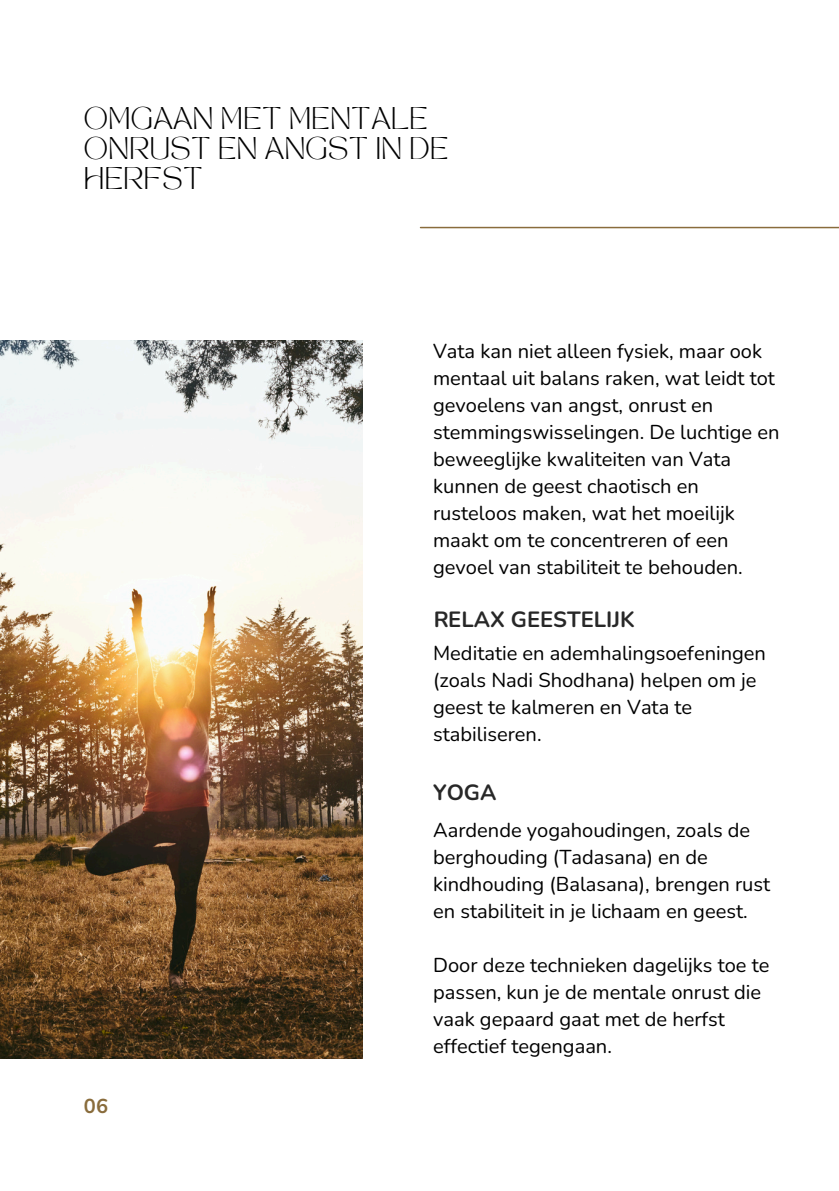
<style>
.page{position:relative;width:839px;height:1191px;background:#fff}
.page>*{position:absolute;margin:0;border:0;box-sizing:border-box;transform-origin:0 0}
.t1{font:22px/30px "TAN MONCHERI Regular";letter-spacing:.02em;color:#000001}
.t2{font:700 22px "Nunito";color:#000001}
.t3{font:20px/27px "Nunito";color:#000001}
.t4{font:700 20px "Nunito";color:#896c3c}
</style>
<div class="page">
<hr style="left:420px;top:227px;width:418px;height:1px;background:#896c3c">
<img style="left:0;top:340px;width:363px;height:719px">
<p class="t1" style="left:84px;top:107px;width:366px">OMGAAN MET MENTALE<br>ONRUST EN ANGST IN DE<br>HERFST</p>
<h2 class="t3" style="left:433px;top:338px;width:348px">Vata kan niet alleen fysiek, maar ook mentaal uit balans raken, wat leidt tot gevoelens van angst, onrust en stemmingswisselingen. De luchtige en beweeglij ke kwaliteiten van Vata kunnen de geest chaotisch en rusteloos maken, wat het moeilijk maakt om te concentreren of een gevoel van stabiliteit te behouden.</h2>
<p class="t2" style="left:433px;top:605px;width:175px">RELAX GEESTEL</p>
<p class="t2" style="left:620px;top:605px;width:16px">K</p>
<p class="t3" style="left:433px;top:640px;width:334px">Meditatie en ademhalingsoefeningen (zoals Nadi Shodhana) helpen om je geest te kalmeren en Vata te stabiliseren.</p>
<p class="t2" style="left:433px;top:778px;width:65px">YOGA</p>
<h1 class="t4" style="left:84px;top:1092px;width:26px">06</h1>
<p class="t3" style="left:433px;top:816px;width:338px">Aardende yogahoudingen, zoals de berghouding (Tadasana) en de kindhouding (Balasana), brengen rust en stabiliteit in je lichaam en geest.</p>
<h1 class="t3" style="left:433px;top:951px;width:338px">Door deze technieken dagelijks toe te passen, kun je de mentale onrust die vaak gepaard gaat met de herfst effectief tegengaan.</h1>
</div>
